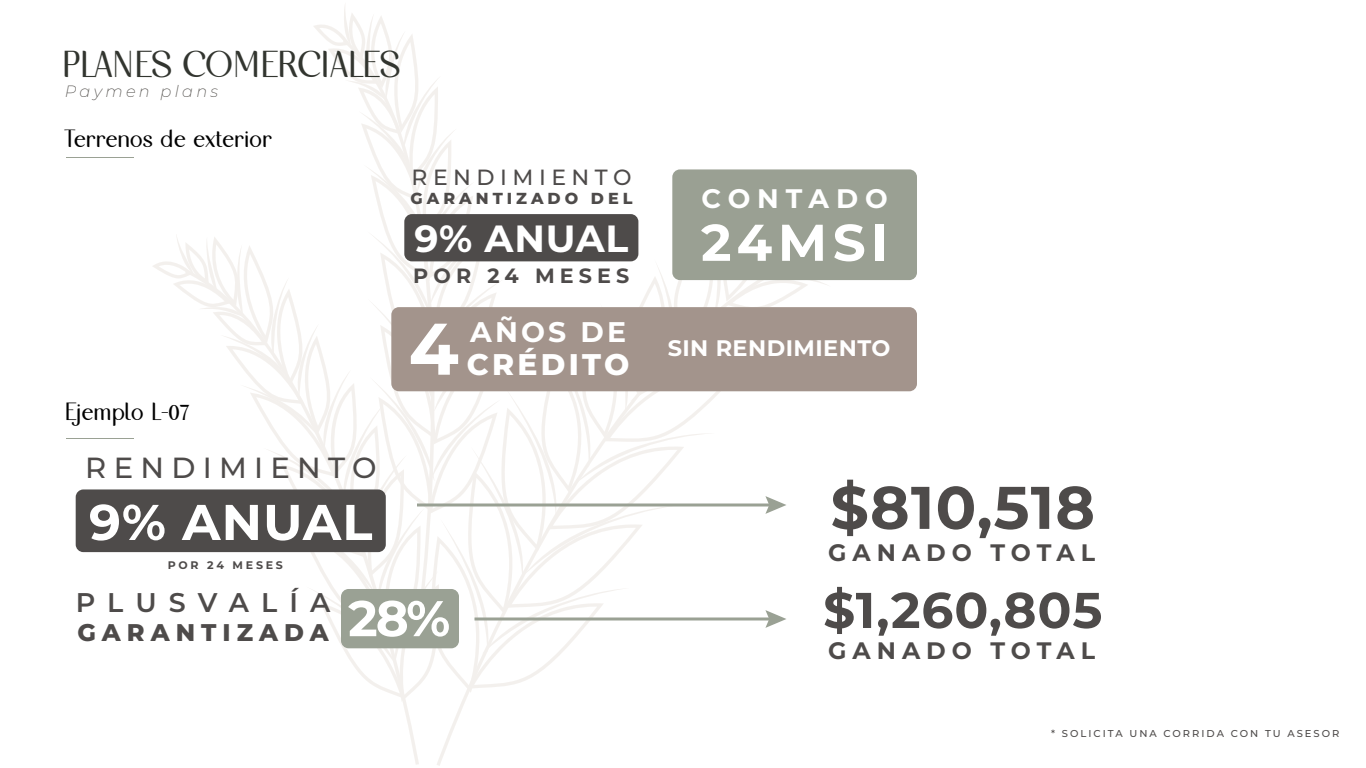
<style>
.page{position:relative;width:1366px;height:768px;background:#fff}
.page>*{position:absolute;margin:0;border:0;box-sizing:border-box;transform-origin:0 0}
.t1{font:700 72.9px "Montserrat";color:#fff}
.t2{font:700 60px "Montserrat";letter-spacing:.02em;color:#4e4b4a}
.t3{font:700 51.6px "Montserrat";letter-spacing:.11em;color:#fff}
.t4{font:700 50.1px "Montserrat";letter-spacing:.02em;color:#fff}
.t5{font:700 50.1px "Montserrat";letter-spacing:.02em;color:#4e4b4a}
.t6{font:700 37.8px "Montserrat";letter-spacing:.02em;color:#fff}
.t7{font:37.6px "Galgony";color:#32352f}
.t8{font:800 29.9px "Montserrat";letter-spacing:.11em;color:#fff}
.t9{font:500 29.1px "Montserrat";letter-spacing:.25em;color:#4e4b4a}
.t10{font:700 28.4px "Montserrat";letter-spacing:.11em;color:#fff}
.t11{font:600 27px "Montserrat";letter-spacing:.45em;color:#4e4b4a}
.t12{font:700 26.8px "Montserrat";letter-spacing:.26em;color:#fff}
.t13{font:25px "Galgony";color:#000}
.t14{font:800 24.1px "Montserrat";letter-spacing:.25em;color:#4e4b4a}
.t15{font:700 23.8px "Montserrat";letter-spacing:.25em;color:#4e4b4a}
.t16{font:700 22.5px "Montserrat";letter-spacing:.02em;color:#fff}
.t17{font:500 22px "Montserrat";letter-spacing:.25em;color:#4e4b4a}
.t18{font:700 20.7px "Montserrat";letter-spacing:.25em;color:#4e4b4a}
.t19{font:italic 200 16.3px "Montserrat";letter-spacing:.2em;color:#474440}
.t20{font:800 16px "Montserrat";letter-spacing:.25em;color:#4e4b4a}
.t21{font:700 11px "Montserrat";letter-spacing:.25em;color:#4e4b4a}
.t22{font:500 10px "Montserrat";letter-spacing:.2em;color:#4e4b4a}
</style>
<div class="page">
<div style="left:76px;top:489px;width:310px;height:63px;background:#4e4b4a;border-radius:8px"></div>
<hr style="left:66px;top:157px;width:68px;height:1px;background:#9aa194">
<hr style="left:66px;top:438px;width:68px;height:1px;background:#9aa194">
<svg style="left:152px;top:7px;width:752px;height:695px"></svg>
<div style="left:672px;top:169px;width:245px;height:111px;background:#9aa093;border-radius:8px"></div>
<div style="left:391px;top:307px;width:526px;height:84px;background:#a3948c;border-radius:8px"></div>
<div style="left:404px;top:214px;width:234px;height:47px;background:#4e4b4a;border-radius:8px"></div>
<h3 class="t7" style="left:62px;top:40px;width:339px">PLANES COMERCIALES</h3>
<h3 class="t19" style="left:65px;top:80px;width:155px">Paymen plans</h3>
<h3 class="t13" style="left:65px;top:123px;width:209px">Terrenos de exterior</h3>
<h3 class="t13" style="left:65px;top:396px;width:126px">Ejemplo L-07</h3>
<h3 class="t9" style="left:85px;top:447px;width:293px">RENDIMIENTO</h3>
<h3 class="t4" style="left:89px;top:486px;width:285px">9% ANUAL</h3>
<p class="t21" style="left:168px;top:557px;width:117px">POR 24 MESES</p>
<h3 class="t17" style="left:412px;top:162px;width:222px">RENDIMIENTO</h3>
<h3 class="t20" style="left:411px;top:187px;width:223px">GARANTIZADO DEL</h3>
<h3 class="t6" style="left:414px;top:212px;width:215px">9% ANUAL</h3>
<h3 class="t18" style="left:413px;top:260px;width:218px">POR 24 MESES</h3>
<h3 class="t12" style="left:701px;top:179px;width:188px">CONTADO</h3>
<h3 class="t3" style="left:701px;top:205px;width:189px">24MSI</h3>
<h1 class="t1" style="left:409px;top:296px;width:52px">4</h1>
<h3 class="t10" style="left:470px;top:312px;width:157px">AÑOS DE</h3>
<h3 class="t8" style="left:467px;top:342px;width:164px">CRÉDITO</h3>
<h3 class="t16" style="left:668px;top:332px;width:224px">SIN RENDIMIENTO</h3>
<h2 class="t2" style="left:830px;top:464px;width:266px">$810,518</h2>
<h3 class="t15" style="left:828px;top:536px;width:268px">GANADO TOTAL</h3>
<h3 class="t11" style="left:76px;top:583px;width:256px">PLUSVALÍA</h3>
<h3 class="t14" style="left:77px;top:615px;width:253px">GARANTIZADA</h3>
<h3 class="t4" style="left:348px;top:582px;width:104px">28%</h3>
<h3 class="t5" style="left:823px;top:574px;width:281px">$1,260,805</h3>
<h3 class="t15" style="left:828px;top:634px;width:268px">GANADO TOTAL</h3>
<p class="t22" style="left:1051px;top:726px;width:290px">* SOLICITA UNA CORRIDA CON TU ASESOR</p>
</div>
